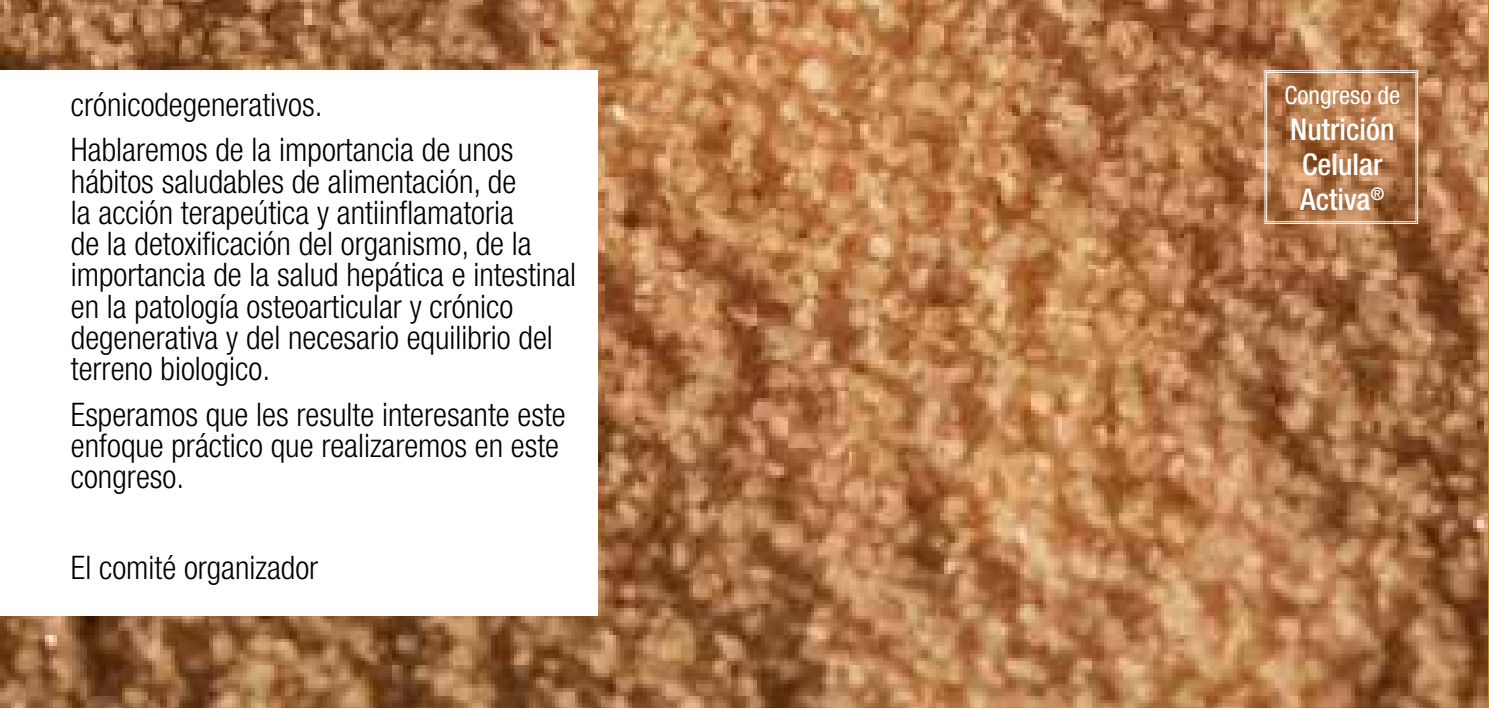
<style>
.page{position:relative;width:1489px;height:709px;background:#fff}
.page>*{position:absolute;margin:0;border:0;box-sizing:border-box;transform-origin:0 0}
.t1{font:300 condensed 32.5px/31.2px "Helvetica Neue";color:#000}
.t2{font:500 condensed 30px/35px "Helvetica Neue";color:#fff;text-align:center}
.t3{font:condensed 25px "Helvetica Neue";color:#fff}
</style>
<div class="page">
<img style="left:0;top:0;width:1487px;height:707px">
<div style="left:0;top:70px;width:597px;height:545px;background:#fff"></div>
<svg style="left:1263px;top:70px;width:155px;height:154px;background:#b37b50"></svg>
<div style="left:1266px;top:72px;width:150px;height:150px;border:1px solid #fff"></div>
<p class="t1" style="left:71px;top:81px;width:444px;line-height:45.5px">crónicodegenerativos.<br>Hablaremos de la importancia de unos</p>
<p class="t1" style="left:71px;top:165px;width:507px">hábitos saludables de alimentación, de<br>la acción terapeútica y antiinflamatoria<br>de la detoxificación del organismo, de la importancia de la salud hepática e intestinal en la patología osteoarticular y crónico degenerativa y del necesario equilibrio del terreno biologico.</p>
<p class="t1" style="left:71px;top:398px;width:496px">Esperamos que les resulte interesante este enfoque práctico que realizaremos en este congreso.</p>
<p class="t1" style="left:71px;top:551px;width:249px">El comité organizador</p>
<p class="t3" style="left:1284px;top:81px;width:117px">Congreso de</p>
<p class="t2" style="left:1289px;top:111px;width:106px">Nutrición<br>Celular<br>Activa<sup>®</sup></p>
</div>
